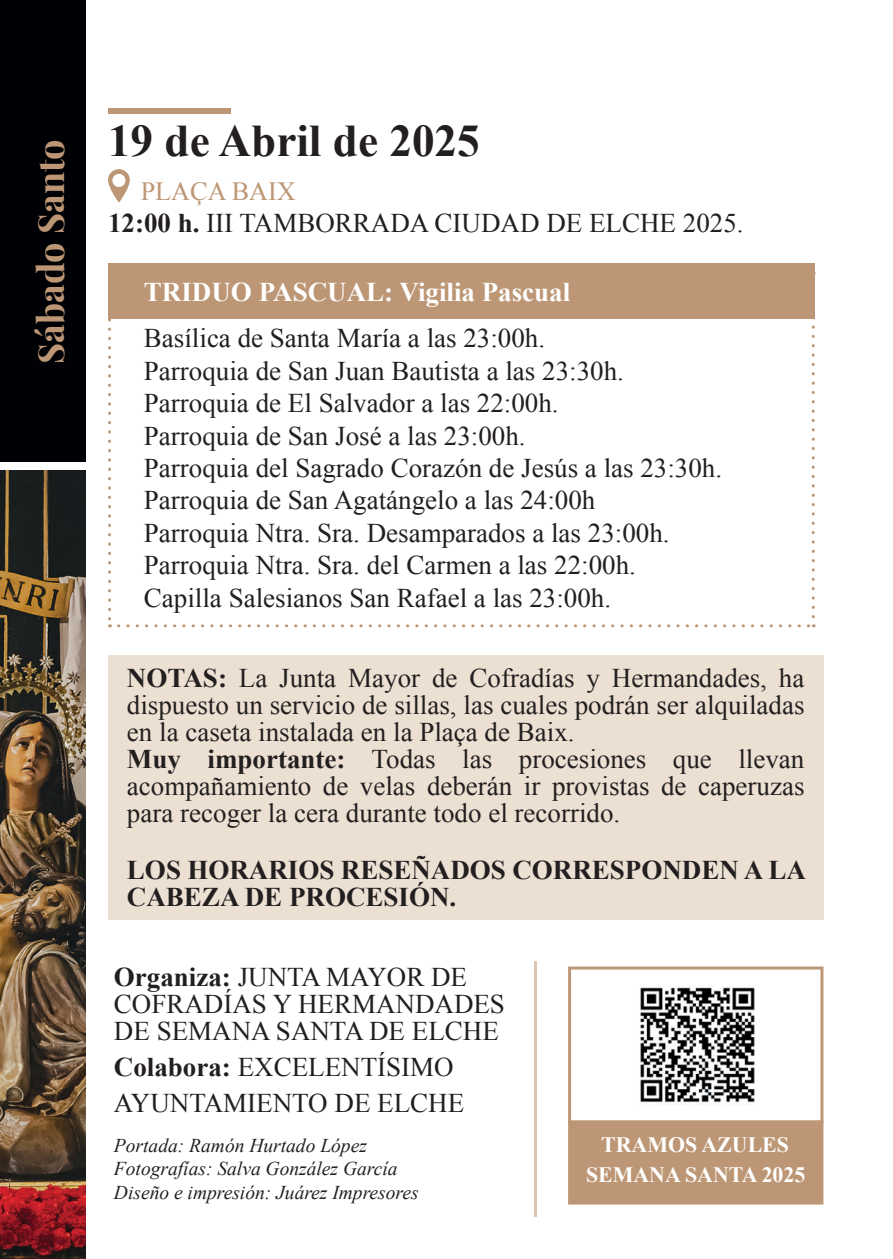
<style>
.page{position:relative;width:893px;height:1259px;background:#fff}
.page>*{position:absolute;margin:0;border:0;box-sizing:border-box;transform-origin:0 0}
.t1{font:700 45.3px "Times New Roman";color:#231f20}
.t2{font:700 36px "Playfair Display";color:#bd9775}
.t3{font:27px/32.4px "Times New Roman";color:#231f20}
.t4{font:700 27px/27px "Times New Roman";color:#231f20}
.t5{font:700 27px "Times New Roman";color:#fff}
.t6{font:26.1px "Times New Roman";color:#bd9775}
.t7{font:700 21.9px/29.4px "Times New Roman";color:#fff;text-align:center}
.t8{font:italic 19.5px/23.4px "Times New Roman";color:#231f20}
.s1{font-weight:700}
</style>
<div class="page">
<div style="left:0;top:0;width:85px;height:462px;background:#000104"></div>
<svg style="left:108px;top:169px;width:22px;height:34px"></svg>
<div style="left:108px;top:108px;width:123px;height:6px;background:#bd9775"></div>
<div style="left:108px;top:655px;width:715px;height:264px;background:#ece0d3"></div>
<hr style="left:535px;top:961px;width:2px;height:255px;background:#dbc5b1">
<svg style="left:108px;top:319px;width:3px;height:308px"></svg>
<svg style="left:119px;top:624px;width:695px;height:3px"></svg>
<svg style="left:812px;top:319px;width:3px;height:298px"></svg>
<div style="left:108px;top:263px;width:707px;height:56px;background:#bd9775"></div>
<img style="left:0;top:470px;width:85px;height:789px">
<img style="left:640px;top:987px;width:115px;height:116px">
<div style="left:568px;top:1120px;width:255px;height:84px;background:#bd9775"></div>
<div style="left:568px;top:966px;width:255px;height:157px;border:3px solid #bd9775"></div>
<h2 class="t2" style="left:22px;top:364px;width:226px;rotate:-90deg">Sábado Santo</h2>
<h1 class="t1" style="left:108px;top:110px;width:373px">19 de Abril de 2025</h1>
<p class="t6" style="left:141px;top:173px;width:156px">PLAÇA BAIX</p>
<p class="t3" style="left:108px;top:206px;width:637px"><span class="s1">12:00 h.</span> III TAMBORRADA CIUDAD DE ELCHE 2025.</p>
<p class="t5" style="left:144px;top:273px;width:428px">TRIDUO PASCUAL: Vigilia Pascual</p>
<p class="t3" style="left:144px;top:322px;width:580px">Basílica de Santa María a las 23:00h.<br>Parroquia de San Juan Bautista a las 23:30h.<br>Parroquia de El Salvador a las 22:00h.<br>Parroquia de San José a las 23:00h.<br>Parroquia del Sagrado Corazón de Jesús a las 23:30h.<br>Parroquia de San Agatángelo a las 24:00h<br>Parroquia Ntra. Sra. Desamparados a las 23:00h.<br>Parroquia Ntra. Sra. del Carmen a las 22:00h.<br>Capilla Salesianos San Rafael a las 23:00h.</p>
<p class="t3" style="left:127px;top:664px;width:679px;line-height:27px"><span class="s1">NOTAS:</span> La Junta Mayor de Cofradías y Hermandades, ha dispuesto un servicio de sillas, las cuales podrán ser alquiladas en la caseta instalada en la Plaça de Baix.<br><span class="s1">Muy importante:</span> Todas las procesiones que llevan acompañamiento de velas deberán ir provistas de caperuzas para recoger la cera durante todo el recorrido.</p>
<p class="t4" style="left:127px;top:855px;width:680px">LOS HORARIOS RESEÑADOS CORRESPONDEN A LA<br>CABEZA DE PROCESIÓN.</p>
<p class="t3" style="left:114px;top:962px;width:393px;line-height:27px"><span class="s1">Organiza:</span> JUNTA MAYOR DE<br>COFRADÍAS Y HERMANDADES<br>DE SEMANA SANTA DE ELCHE</p>
<p class="t3" style="left:114px;top:1048px;width:352px;line-height:36px"><span class="s1">Colabora:</span> EXCELENTÍSIMO<br>AYUNTAMIENTO DE ELCHE</p>
<p class="t8" style="left:114px;top:1133px;width:306px">Portada: Ramón Hurtado López<br>Fotografías: Salva González García<br>Diseño e impresión: Juárez Impresores</p>
<p class="t7" style="left:586px;top:1129px;width:221px">TRAMOS AZULES<br>SEMANA SANTA 2025</p>
</div>
